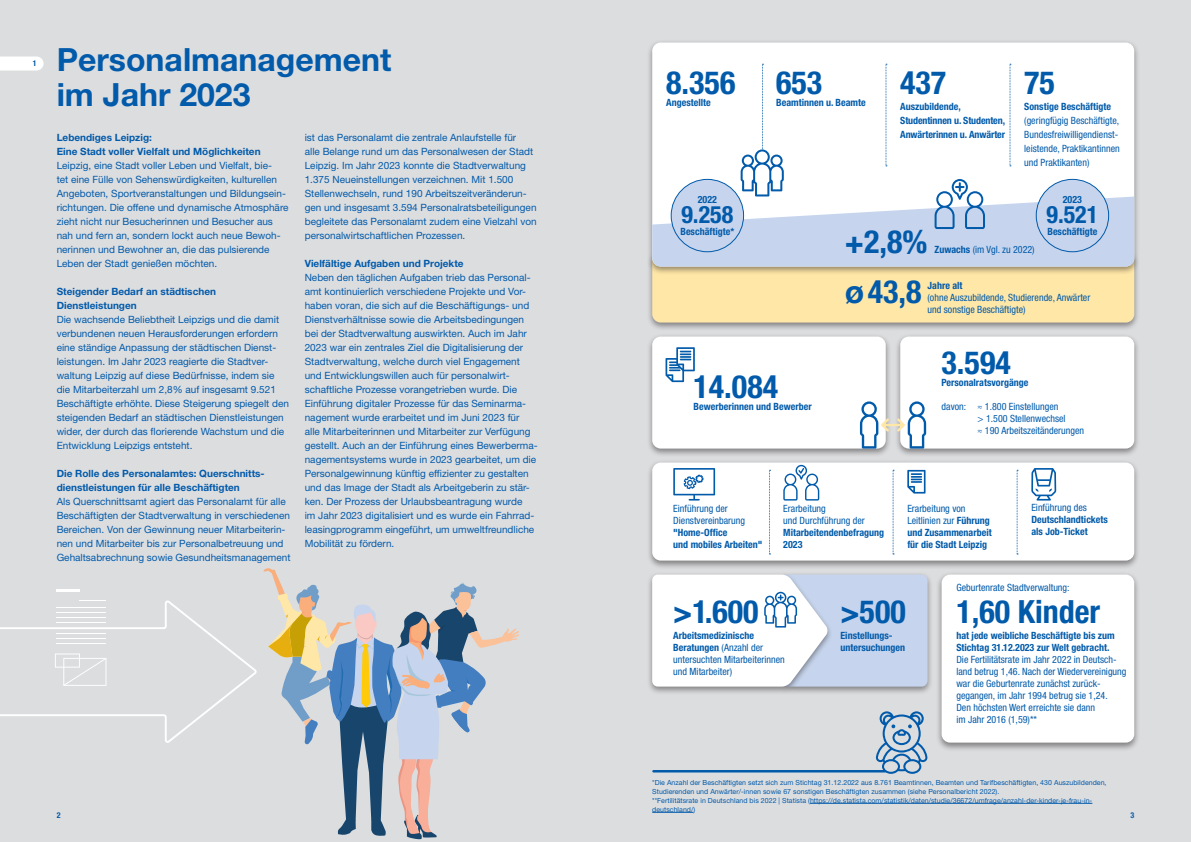
<style>
.page{position:relative;width:1191px;height:842px;background:#dcdddf}
.page>*{position:absolute;margin:0;border:0;box-sizing:border-box;transform-origin:0 0}
.t1{font:700 condensed 32px "Helvetica Neue LT Std";color:#015aaa}
.t2{font:700 32px/35px "Helvetica Neue LT Std";color:#015aaa}
.t3{font:700 condensed 24px "Helvetica Neue LT Std";color:#015aaa}
.t4{font:10px/14px "Helvetica Neue LT Std";color:#015aaa}
.t5{font:condensed 10px/12px "Helvetica Neue LT Std";color:#015aaa}
.t6{font:700 condensed 10px/12px "Helvetica Neue LT Std";color:#015aaa}
.t7{font:700 10px/14px "Helvetica Neue LT Std";color:#015aaa}
.t8{font:700 condensed 8px "Helvetica Neue LT Std";color:#015aaa}
.t9{font:7px/9px "Helvetica Neue LT Std";letter-spacing:.005em;color:#015aaa}
.s1{font-weight:700}
.s2{font-stretch:normal}
.s3{font-weight:400}
</style>
<div class="page">
<svg style="left:0;top:57px;width:44px;height:14px"></svg>
<div style="left:646px;top:459px;width:494px;height:111px;background:#231f20;opacity:.5"></div>
<div style="left:652px;top:463px;width:482px;height:98px;background:#fff;border-radius:9px"></div>
<div style="left:935px;top:571px;width:205px;height:180px;background:#231f20;opacity:.5"></div>
<div style="left:941px;top:575px;width:193px;height:168px;background:#fff;border-radius:9px"></div>
<svg style="left:769px;top:470px;width:1px;height:85px"></svg>
<svg style="left:892px;top:470px;width:2px;height:85px"></svg>
<svg style="left:1016px;top:470px;width:2px;height:85px"></svg>
<div style="left:646px;top:249px;width:494px;height:83px;background:#231f20;opacity:.5"></div>
<div style="left:652px;top:253px;width:482px;height:70px;background:#ffe7a7;border-radius:9px"></div>
<div style="left:646px;top:39px;width:494px;height:237px;background:#231f20;opacity:.5"></div>
<div style="left:652px;top:43px;width:482px;height:224px;background:#fff;border-radius:9px"></div>
<svg style="left:652px;top:64px;width:482px;height:203px"></svg>
<div style="left:671px;top:179px;width:72px;height:73px;background:#c6d5ed;border-radius:50%"></div>
<div style="left:671px;top:179px;width:73px;height:73px;border:1px solid #015aaa;border-radius:50%"></div>
<div style="left:1036px;top:179px;width:72px;height:73px;background:#c6d5ed;border-radius:50%"></div>
<div style="left:1036px;top:179px;width:72px;height:73px;border:1px solid #015aaa;border-radius:50%"></div>
<div style="left:646px;top:333px;width:246px;height:125px;background:#231f20;opacity:.5"></div>
<div style="left:652px;top:337px;width:233px;height:112px;background:#fff;border-radius:9px"></div>
<div style="left:894px;top:333px;width:246px;height:125px;background:#231f20;opacity:.5"></div>
<div style="left:900px;top:337px;width:234px;height:112px;background:#fff;border-radius:9px"></div>
<svg style="left:665px;top:347px;width:30px;height:35px"></svg>
<svg style="left:860px;top:401px;width:66px;height:48px"></svg>
<svg style="left:783px;top:465px;width:36px;height:35px"></svg>
<svg style="left:673px;top:468px;width:42px;height:32px"></svg>
<svg style="left:907px;top:470px;width:18px;height:24px"></svg>
<hr style="left:810px;top:803px;width:282px;height:1px;background:#015aaa">
<hr style="left:652px;top:812px;width:41px;height:1px;background:#015aaa">
<hr style="left:653px;top:770px;width:232px;height:2px;background:#015aaa">
<div style="left:777px;top:571px;width:156px;height:125px;background:#231f20;opacity:.5"></div>
<div style="left:646px;top:571px;width:187px;height:125px;background:#231f20;opacity:.5"></div>
<svg style="left:652px;top:575px;width:275px;height:112px;background:#e2e9f5"></svg>
<svg style="left:0;top:568px;width:519px;height:272px"></svg>
<svg style="left:875px;top:711px;width:52px;height:63px"></svg>
<svg style="left:1031px;top:468px;width:25px;height:32px"></svg>
<p class="t8" style="left:33px;top:59px;width:5px">1</p>
<h1 class="t2" style="left:57px;top:41px;width:336px">Personalmanagement im Jahr 2023</h1>
<p class="t7" style="left:57px;top:130px;width:205px">Lebendiges Leipzig:<br>Eine Stadt voller Vielfalt und Möglichkeiten</p>
<p class="t4" style="left:57px;top:158px;width:233px">Leipzig, eine Stadt voller Leben und Vielfalt, bie-<br>tet eine Fülle von Sehenswürdigkeiten, kulturellen Angeboten, Sportveranstaltungen und Bildungsein&shy;richtungen. Die offene und dynamische Atmosphäre zieht nicht nur Besucherinnen und Besucher aus nah und fern an, sondern lockt auch neue Bewoh&shy;nerinnen und Bewohner an, die das pulsierende Leben der Stadt genießen möchten.</p>
<p class="t7" style="left:57px;top:284px;width:161px">Steigender Bedarf an städtischen<br>Dienstleistungen</p>
<p class="t4" style="left:57px;top:312px;width:234px">Die wachsende Beliebtheit Leipzigs und die damit verbundenen neuen Herausforderungen erfordern eine ständige Anpassung der städtischen Dienst&shy;leistungen. Im Jahr 2023 reagierte die Stadtver&shy;waltung Leipzig auf diese Bedürfnisse, indem sie die Mitarbeiterzahl um 2,8% auf insgesamt 9.521<br>Beschäftigte erhöhte. Diese Steigerung spiegelt den steigenden Bedarf an städtischen Dienstleistungen wider, der durch das florierende Wachstum und die Entwicklung Leipzigs entsteht.</p>
<p class="t7" style="left:57px;top:466px;width:209px">Die Rolle des Personalamtes: Querschnitts&shy;dienstleistungen für alle Beschäftigten</p>
<p class="t4" style="left:57px;top:494px;width:235px">Als Querschnittsamt agiert das Personalamt für alle Beschäftigten der Stadtverwaltung in verschiedenen Bereichen. Von der Gewinnung neuer Mitarbeiterin&shy;nen und Mitarbeiter bis zur Personalbetreuung und Gehaltsabrechnung sowie Gesundheitsmanagement</p>
<p class="t4" style="left:305px;top:130px;width:233px">ist das Personalamt die zentrale Anlaufstelle für<br>alle Belange rund um das Personalwesen der Stadt Leipzig. Im Jahr 2023 konnte die Stadtverwaltung 1.375 Neueinstellungen verzeichnen. Mit 1.500<br>Stellenwechseln, rund 190 Arbeitszeitveränderun&shy;gen und insgesamt 3.594 Personalratsbeteiligungen begleitete das Personalamt zudem eine Vielzahl von personalwirtschaftlichen Prozessen.</p>
<p class="t7" style="left:305px;top:256px;width:160px">Vielfältige Aufgaben und Projekte</p>
<p class="t4" style="left:305px;top:270px;width:234px">Neben den täglichen Aufgaben trieb das Personal&shy;amt kontinuierlich verschiedene Projekte und Vor&shy;haben voran, die sich auf die Beschäftigungs- und Dienstverhältnisse sowie die Arbeitsbedingungen bei der Stadtverwaltung auswirkten. Auch im Jahr 2023 war ein zentrales Ziel die Digitalisierung der Stadtverwaltung, welche durch viel Engagement und Entwicklungswillen auch für personalwirt&shy;schaftliche Prozesse vorangetrieben wurde. Die Einführung digitaler Prozesse für das Seminarma&shy;nagement wurde erarbeitet und im Juni 2023 für<br>alle Mitarbeiterinnen und Mitarbeiter zur Verfügung gestellt. Auch an der Einführung eines Bewerberma&shy;nagementsystems wurde in 2023 gearbeitet, um die Personalgewinnung künftig effizienter zu gestalten und das Image der Stadt als Arbeitgeberin zu stär&shy;ken. Der Prozess der Urlaubsbeantragung wurde<br>im Jahr 2023 digitalisiert und es wurde ein Fahrrad&shy;leasingprogramm eingeführt, um umweltfreundliche Mobilität zu fördern.</p>
<h1 class="t1" style="left:666px;top:63px;width:71px">8.356</h1>
<p class="t6" style="left:666px;top:96px;width:46px">Angestellte</p>
<p class="t6" style="left:698px;top:193px;width:21px">2022</p>
<h2 class="t3" style="left:681px;top:200px;width:53px">9.258</h2>
<p class="t6" style="left:680px;top:225px;width:55px">Beschäftigte*</p>
<h1 class="t1" style="left:776px;top:63px;width:48px">653</h1>
<p class="t6" style="left:776px;top:96px;width:91px">Beamtinnen u. Beamte</p>
<h1 class="t1" style="left:900px;top:63px;width:48px">437</h1>
<p class="t6" style="left:900px;top:99px;width:106px;line-height:14px">Auszubildende,<br>Studentinnen u. Studenten,<br>Anwärterinnen u. Anwärter</p>
<h1 class="t1" style="left:1024px;top:63px;width:32px">75</h1>
<p class="t6" style="left:1024px;top:100px;width:88px">Sonstige Beschäftigte</p>
<p class="t5" style="left:1024px;top:113px;width:97px;line-height:14px">(geringfügig Beschäftigte,<br>Bundesfreiwilligendienst&shy;leistende, Praktikantinnen und Praktikanten)</p>
<h1 class="t1" style="left:845px;top:222px;width:84px">+2,8%</h1>
<p class="t5" style="left:934px;top:243px;width:102px"><span class="s1">Zuwachs</span> (im Vgl. zu 2022)</p>
<p class="t6" style="left:1062px;top:193px;width:21px">2023</p>
<h2 class="t3" style="left:1046px;top:200px;width:53px">9.521</h2>
<p class="t6" style="left:1047px;top:225px;width:51px">Beschäftigte</p>
<h1 class="t1" style="left:845px;top:273px;width:78px"><span class="s2">ø</span>43,8</h1>
<p class="t6" style="left:927px;top:279px;width:36px">Jahre alt</p>
<p class="t5" style="left:927px;top:291px;width:164px">(ohne Auszubildende, Studierende, Anwärter und sonstige Beschäftigte)</p>
<h1 class="t1" style="left:693px;top:367px;width:86px">14.084</h1>
<p class="t6" style="left:693px;top:400px;width:120px">Bewerberinnen und Bewerber</p>
<h1 class="t1" style="left:941px;top:343px;width:71px">3.594</h1>
<p class="t6" style="left:941px;top:376px;width:88px">Personalratsvorgänge</p>
<p class="t5" style="left:977px;top:400px;width:108px;text-indent:-36px">davon: ≈ 1.800 Einstellungen<br>&gt; 1.500 Stellenwechsel<br>≈ 190 Arbeitszeitänderungen</p>
<p class="t5" style="left:673px;top:502px;width:73px">Einführung der<br>Dienstvereinbarung</p>
<p class="t6" style="left:673px;top:526px;width:91px">"Home-Office<br>und mobiles Arbeiten"</p>
<p class="t5" style="left:783px;top:502px;width:83px">Erarbeitung<br>und Durchführung der</p>
<p class="t6" style="left:783px;top:526px;width:102px">Mitarbeitendenbefragung<br>2023</p>
<p class="t6" style="left:907px;top:502px;width:86px"><span class="s3">Erarbeitung von<br>Leitlinien zur</span> Führung und Zusammenarbeit für die Stadt Leipzig</p>
<p class="t5" style="left:1031px;top:501px;width:57px">Einführung des</p>
<p class="t6" style="left:1031px;top:513px;width:78px">Deutschlandtickets als Job-Ticket</p>
<h1 class="t1" style="left:673px;top:592px;width:87px">&gt;1.600</h1>
<p class="t5" style="left:673px;top:629px;width:113px"><span class="s1">Arbeitsmedizinische<br>Beratungen</span> (Anzahl der untersuchten Mitarbeiterinnen und Mitarbeiter)</p>
<h1 class="t1" style="left:840px;top:592px;width:67px">&gt;500</h1>
<p class="t6" style="left:840px;top:629px;width:66px">Einstellungs&shy;untersuchungen</p>
<p class="t5" style="left:956px;top:581px;width:115px">Geburtenrate Stadtverwaltung:</p>
<h1 class="t1" style="left:956px;top:592px;width:145px">1,60 Kinder</h1>
<p class="t6" style="left:956px;top:629px;width:160px">hat jede weibliche Beschäftigte bis zum<br>Stichtag 31.12.2023 zur Welt gebracht.</p>
<p class="t5" style="left:956px;top:653px;width:172px">Die Fertilitätsrate im Jahr 2022 in Deutsch&shy;land betrug 1,46. Nach der Wiedervereinigung war die Geburtenrate zunächst zurück&shy;gegangen, im Jahr 1994 betrug sie 1,24.<br>Den höchsten Wert erreichte sie dann<br>im Jahr 2016 (1,59)**</p>
<p class="t9" style="left:652px;top:777px;width:456px">*Die Anzahl der Beschäftigten setzt sich zum Stichtag 31.12.2022 aus 8.761 Beamtinnen, Beamten und Tarifbeschäftigten, 430 Auszubildenden, Studierenden und Anwärter/-innen sowie 67 sonstigen Beschäftigten zusammen (siehe Personalbericht 2022).<br>**Fertilitätsrate in Deutschland bis 2022 | Statista (https://de.statista.com/statistik/daten/studie/36672/umfrage/anzahl-der-kinder-je-frau-in&shy;deutschland/)</p>
<p class="t8" style="left:57px;top:811px;width:5px">2</p>
<p class="t8" style="left:1130px;top:811px;width:5px">3</p>
</div>
